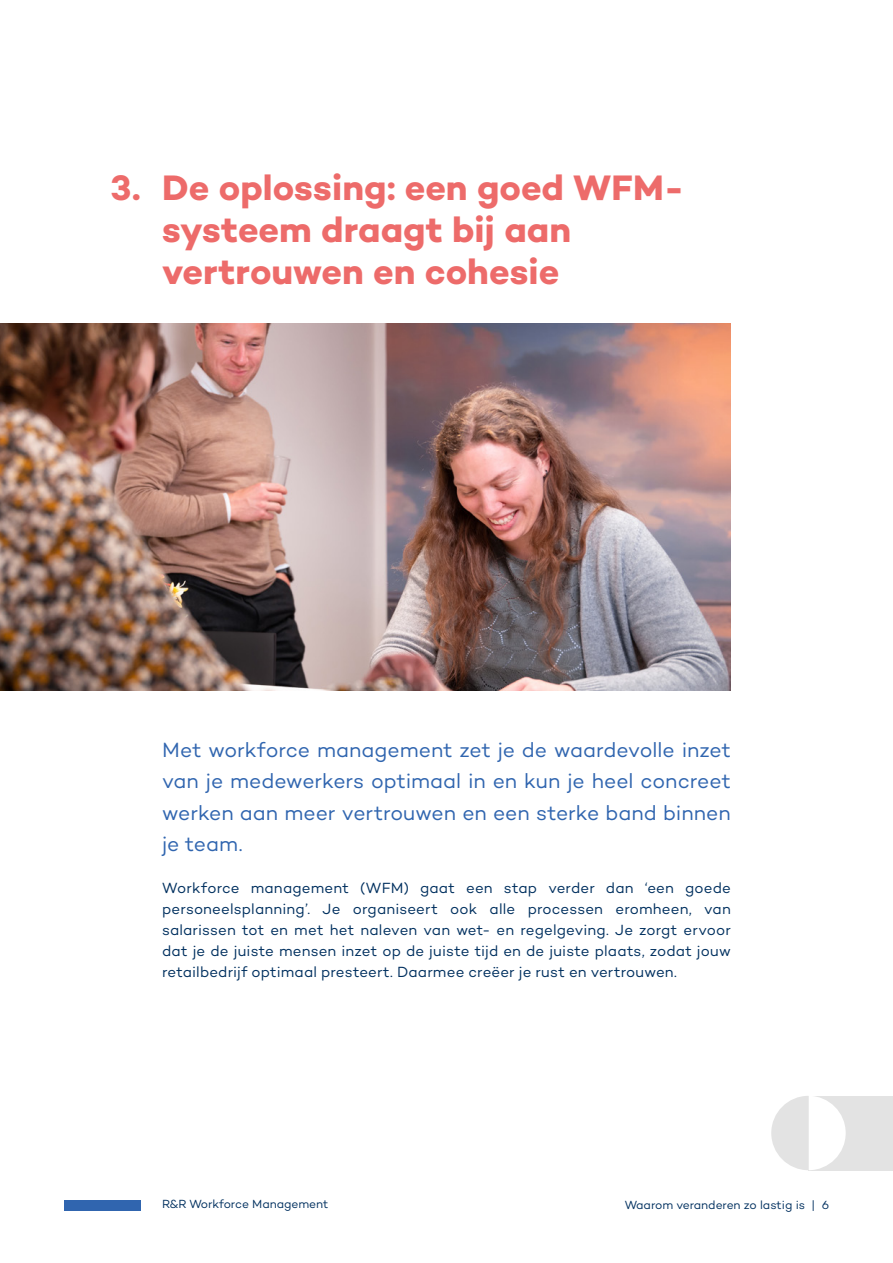
<style>
.page{position:relative;width:893px;height:1263px;background:#fff}
.page>*{position:absolute;margin:0;border:0;box-sizing:border-box;transform-origin:0 0}
.t1{font:700 36px/42px "Campton";color:#ed6b6a}
.t2{font:21px/31.5px "Campton";color:#3065af;text-align:justify}
.t3{font:15px/21px "Campton";letter-spacing:.01em;color:#00305f;text-align:justify}
.t4{font:12px "Campton";letter-spacing:-.005em;color:#00305f}
</style>
<div class="page">
<div style="left:64px;top:1200px;width:77px;height:10px;background:#3065af"></div>
<div style="left:808px;top:1096px;width:85px;height:74px;background:#e3e3e3"></div>
<svg style="left:771px;top:1096px;width:75px;height:74px"></svg>
<img style="left:0;top:323px;width:731px;height:368px">
<h1 class="t1" style="left:110px;top:166px;width:32px">3.</h1>
<h1 class="t1" style="left:162px;top:166px;width:523px">De oplossing: een goed WFM&shy;systeem draagt bij aan vertrouwen en cohesie</h1>
<h2 class="t2" style="left:162px;top:733px;width:570px">Met workforce management zet je de waardevolle inzet van je medewerkers optimaal in en kun je heel concreet werken aan meer vertrouwen en een sterke band binnen je team.</h2>
<p class="t3" style="left:162px;top:877px;width:570px">Workforce management (WFM) gaat een stap verder dan ‘een goede personeelsplanning’. Je organiseert ook alle processen eromheen, van salarissen tot en met het naleven van wet- en regelgeving. Je zorgt ervoor dat je de juiste mensen inzet op de juiste tijd en de juiste plaats, zodat jouw retailbedrijf optimaal presteert. Daarmee creëer je rust en vertrouwen.</p>
<p class="t4" style="left:162px;top:1197px;width:168px">R&amp;R Workforce Management</p>
<p class="t4" style="left:625px;top:1197px;width:206px">Waarom veranderen zo lastig is | 6</p>
</div>
